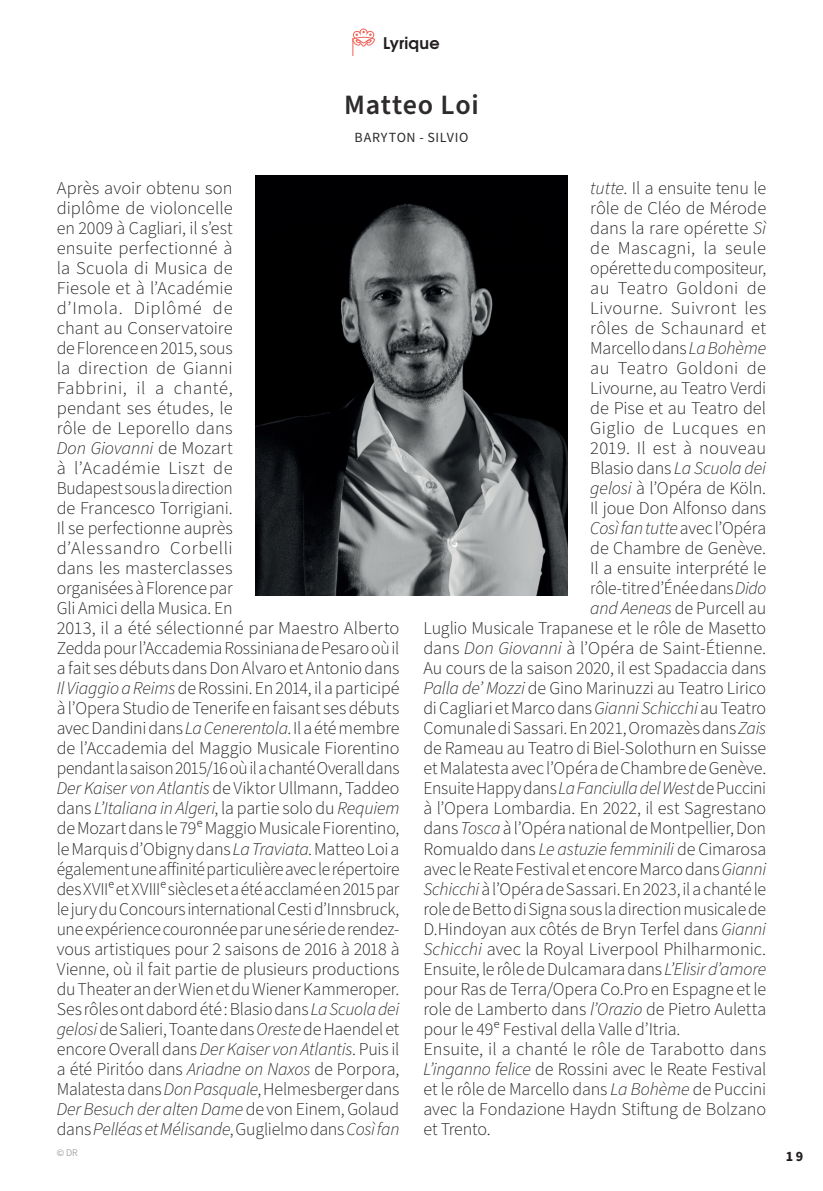
<style>
.page{position:relative;width:823px;height:1191px;background:#fff}
.page>*{position:absolute;margin:0;border:0;box-sizing:border-box;transform-origin:0 0}
.t1{font:600 28px "Source Sans Pro";letter-spacing:.025em;color:#2e2b2c}
.t2{font:300 18px/20px "Source Sans Pro";letter-spacing:-.01em;color:#231f20}
.t3{font:300 18px "Source Sans Pro";letter-spacing:.025em;color:#231f20}
.t4{font:italic 300 18px "Source Sans Pro";letter-spacing:-.015em;color:#231f20}
.t5{font:300 18px "Source Sans Pro";letter-spacing:.015em;color:#231f20}
.t6{font:300 18px "Source Sans Pro";letter-spacing:.02em;color:#231f20}
.t7{font:700 16px "Te X Gyre Adventor";letter-spacing:.01em;color:#231f20}
.t8{font:14px "Source Sans Pro";letter-spacing:.05em;color:#2e2b2c}
.t9{font:700 14px "Source Sans Pro";color:#231f20}
.t10{font:300 10px "Source Sans Pro";color:#6c6d70}
.s1{font-style:italic}
.s2{font-style:normal}
</style>
<div class="page">
<svg style="left:352px;top:28px;width:23px;height:28px"></svg>
<img style="left:255px;top:176px;width:312px;height:419px">
<p class="t7" style="left:383px;top:29px;width:58px">Lyrique</p>
<h1 class="t1" style="left:344px;top:86px;width:136px">Matteo Loi</h1>
<p class="t8" style="left:354px;top:128px;width:115px">BARYTON - SILVIO</p>
<p class="t2" style="left:57px;top:179px;width:344px">Après avoir obtenu son<br>diplôme de violoncelle<br>en 2009 à Cagliari, il s’est<br>ensuite perfectionné à<br>la Scuola di Musica de<br>Fiesole et à l’Académie<br>d’Imola. Diplômé de<br>chant au Conservatoire<br>de Florence en 2015, sous<br>la direction de Gianni<br>Fabbrini, il a chanté,<br>pendant ses études, le<br>rôle de Leporello dans<br><span class="s1">Don Giovanni</span> de Mozart<br>à l’Académie Liszt de<br>Budapest sous la direction<br>de Francesco Torrigiani.<br>Il se perfectionne auprès<br>d’Alessandro Corbelli<br>dans les masterclasses<br>organisées à Florence par<br>Gli Amici della Musica. En<br>2013, il a été sélectionné par Maestro Alberto Zedda pour l’Accademia Rossiniana de Pesaro où il a fait ses débuts dans Don Alvaro et Antonio dans <span class="s1">Il Viaggio a Reims</span> de Rossini. En 2014, il a participé à l’Opera Studio de Tenerife en faisant ses débuts avec Dandini dans <span class="s1">La Cenerentola</span>. Il a été membre de l’Accademia del Maggio Musicale Fiorentino pendant la saison 2015/16 où il a chanté Overall dans <span class="s1">Der Kaiser von Atlantis</span> de Viktor Ullmann, Taddeo dans <span class="s1">L’Italiana in Algeri</span>, la partie solo du <span class="s1">Requiem </span>de Mozart dans le 79e Maggio Musicale Fiorentino, le Marquis d’Obigny dans <span class="s1">La Traviata</span>. Matteo Loi a également une affinité particulière avec le répertoire des XVIIe et XVIIIe siècles et a été acclamé en 2015 par le jury du Concours international Cesti d’Innsbruck, une expérience couronnée par une série de rendez&shy;vous artistiques pour 2 saisons de 2016 à 2018 à Vienne, où il fait partie de plusieurs productions du Theater an der Wien et du Wiener Kammeroper.<br>Ses rôles ont dabord été: Blasio dans <span class="s1">La Scuola dei gelosi</span> de Salieri, Toante dans <span class="s1">Oreste</span> de Haendel et encore Overall dans <span class="s1">Der Kaiser von Atlantis</span>. Puis il a été Piritóo dans <span class="s1">Ariadne on Naxos</span> de Porpora, Malatesta dans <span class="s1">Don Pasquale</span>, Helmesberger dans <span class="s1">Der Besuch der alten Dame</span> de von Einem, Golaud dans <span class="s1">Pelléas et Mélisande</span>, Guglielmo dans <span class="s1">Così fan</span></p>
<p class="t2" style="left:590px;top:179px;width:177px"><span class="s1">tutte</span>. Il a ensuite tenu le</p>
<p class="t2" style="left:590px;top:199px;width:177px">rôle de Cléo de Mérode</p>
<p class="t2" style="left:590px;top:219px;width:177px">dans la rare opérette <span class="s1">Sì</span></p>
<p class="t6" style="left:590px;top:236px;width:177px">de Mascagni, la seule</p>
<p class="t2" style="left:590px;top:259px;width:177px">opérette du compositeur,</p>
<p class="t3" style="left:590px;top:276px;width:177px">au Teatro Goldoni de</p>
<p class="t3" style="left:590px;top:296px;width:177px">Livourne. Suivront les</p>
<p class="t5" style="left:590px;top:316px;width:177px">rôles de Schaunard et</p>
<p class="t2" style="left:590px;top:339px;width:177px">Marcello dans <span class="s1">La Bohème</span></p>
<p class="t3" style="left:590px;top:356px;width:177px">au Teatro Goldoni de</p>
<p class="t2" style="left:590px;top:379px;width:177px">Livourne, au Teatro Verdi</p>
<p class="t2" style="left:590px;top:399px;width:177px">de Pise et au Teatro del</p>
<p class="t3" style="left:590px;top:416px;width:177px">Giglio de Lucques en</p>
<p class="t5" style="left:590px;top:436px;width:177px">2019. Il est à nouveau</p>
<p class="t4" style="left:590px;top:456px;width:177px"><span class="s2">Blasio dans</span> La Scuola dei</p>
<p class="t2" style="left:590px;top:479px;width:177px"><span class="s1">gelosi</span> à l’Opéra de Köln.</p>
<p class="t2" style="left:590px;top:499px;width:177px">Il joue Don Alfonso dans</p>
<p class="t4" style="left:590px;top:516px;width:177px">Così fan tutte <span class="s2">avec l’Opéra</span></p>
<p class="t2" style="left:590px;top:539px;width:177px">de Chambre de Genève.</p>
<p class="t2" style="left:590px;top:559px;width:177px">Il a ensuite interprété le</p>
<p class="t2" style="left:590px;top:579px;width:177px">rôle-titre d’Énée dans <span class="s1">Dido</span></p>
<p class="t2" style="left:590px;top:599px;width:177px"><span class="s1">and Aeneas</span> de Purcell au</p>
<p class="t2" style="left:423px;top:619px;width:344px">Luglio Musicale Trapanese et le rôle de Masetto</p>
<p class="t2" style="left:423px;top:639px;width:344px">dans <span class="s1">Don Giovanni</span> à l’Opéra de Saint-Étienne.</p>
<p class="t2" style="left:423px;top:659px;width:344px">Au cours de la saison 2020, il est Spadaccia dans</p>
<p class="t2" style="left:423px;top:679px;width:344px"><span class="s1">Palla de’ Mozzi</span> de Gino Marinuzzi au Teatro Lirico</p>
<p class="t2" style="left:423px;top:699px;width:344px">di Cagliari et Marco dans <span class="s1">Gianni Schicchi</span> au Teatro</p>
<p class="t2" style="left:423px;top:719px;width:344px">Comunale di Sassari. En 2021, Oromazès dans <span class="s1">Zais</span></p>
<p class="t2" style="left:423px;top:739px;width:344px">de Rameau au Teatro di Biel-Solothurn en Suisse</p>
<p class="t2" style="left:423px;top:759px;width:344px">et Malatesta avec l’Opéra de Chambre de Genève.</p>
<p class="t2" style="left:423px;top:779px;width:344px">Ensuite Happy dans <span class="s1">La Fanciulla del West</span> de Puccini</p>
<p class="t2" style="left:423px;top:799px;width:344px">à l’Opera Lombardia. En 2022, il est Sagrestano</p>
<p class="t2" style="left:423px;top:819px;width:344px">dans <span class="s1">Tosca</span> à l’Opéra national de Montpellier, Don</p>
<p class="t2" style="left:423px;top:839px;width:344px">Romualdo dans <span class="s1">Le astuzie femminili</span> de Cimarosa</p>
<p class="t2" style="left:423px;top:859px;width:344px">avec le Reate Festival et encore Marco dans <span class="s1">Gianni</span></p>
<p class="t2" style="left:423px;top:879px;width:344px"><span class="s1">Schicchi</span> à l’Opéra de Sassari. En 2023, il a chanté le</p>
<p class="t2" style="left:423px;top:899px;width:344px">role de Betto di Signa sous la direction musicale de</p>
<p class="t2" style="left:423px;top:919px;width:344px">D.Hindoyan aux côtés de Bryn Terfel dans <span class="s1">Gianni</span></p>
<p class="t2" style="left:423px;top:939px;width:344px"><span class="s1">Schicchi</span> avec la Royal Liverpool Philharmonic.</p>
<p class="t2" style="left:423px;top:959px;width:344px">Ensuite, le rôle de Dulcamara dans <span class="s1">L’Elisir d’amore</span></p>
<p class="t2" style="left:423px;top:979px;width:344px">pour Ras de Terra/Opera Co.Pro en Espagne et le</p>
<p class="t2" style="left:423px;top:999px;width:344px">role de Lamberto dans <span class="s1">l’Orazio</span> de Pietro Auletta</p>
<p class="t2" style="left:423px;top:1019px;width:258px">pour le 49e Festival della Valle d’Itria.</p>
<p class="t2" style="left:423px;top:1039px;width:344px">Ensuite, il a chanté le rôle de Tarabotto dans</p>
<p class="t2" style="left:423px;top:1059px;width:344px"><span class="s1">L’inganno felice</span> de Rossini avec le Reate Festival</p>
<p class="t2" style="left:423px;top:1079px;width:344px">et le rôle de Marcello dans <span class="s1">La Bohème</span> de Puccini</p>
<p class="t2" style="left:423px;top:1099px;width:344px">avec la Fondazione Haydn Stiftung de Bolzano</p>
<p class="t2" style="left:423px;top:1119px;width:69px">et Trento.</p>
<p class="t10" style="left:57px;top:1145px;width:22px">© DR</p>
<p class="t9" style="left:785px;top:1146px;width:19px">19</p>
</div>
